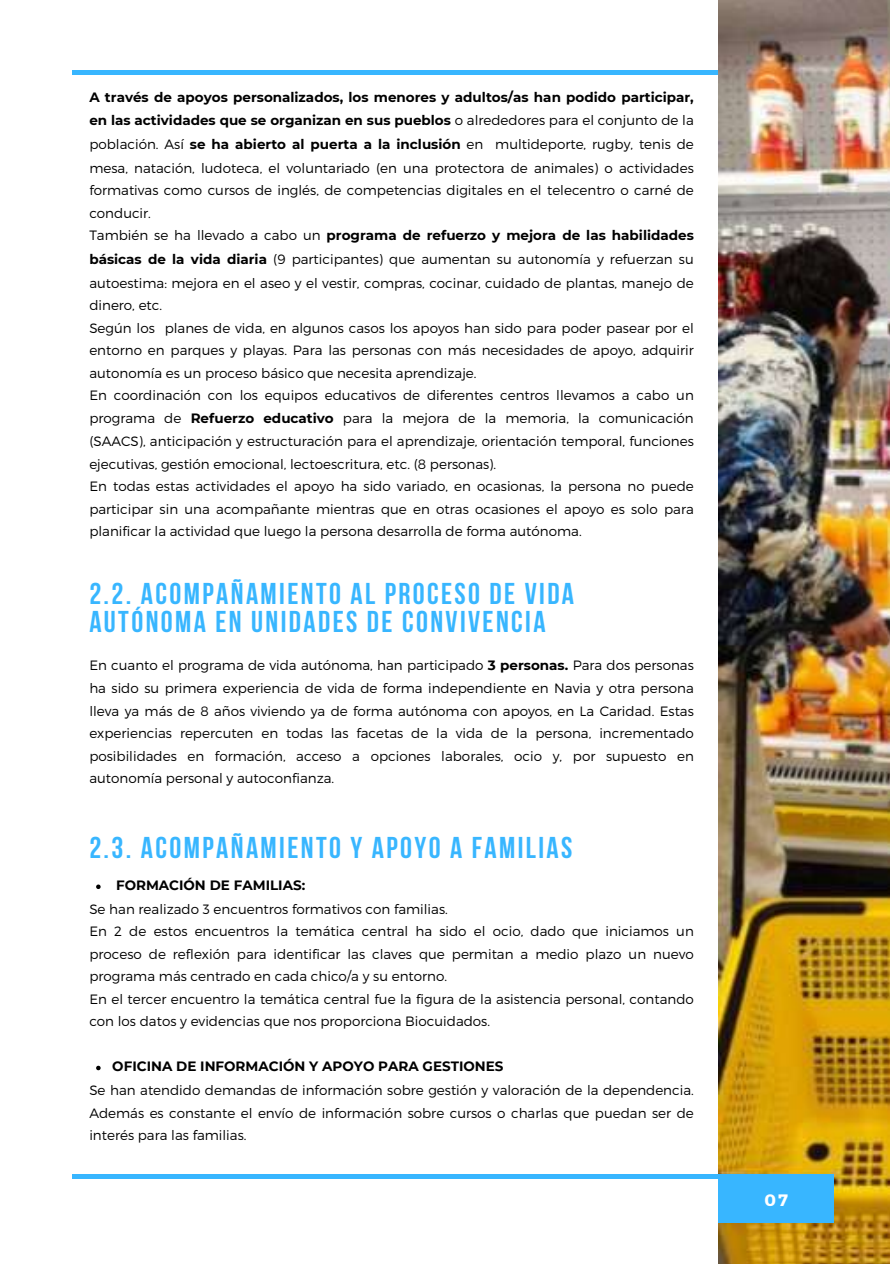
<style>
.page{position:relative;width:894px;height:1264px;background:#fff}
.page>*{position:absolute;margin:0;border:0;box-sizing:border-box;transform-origin:0 0}
.t1{font:700 30px/28.2px "Bebas Neue";letter-spacing:.08em;color:#38b6ff}
.t2{font:700 16.5px "Montserrat";color:#fff}
.t3{font:300 13.5px/22.8px "Montserrat";color:#000}
.t4{font:700 13.5px "Montserrat";color:#000}
.s1{font-weight:700}
</style>
<div class="page">
<hr style="left:72px;top:71px;width:747px;height:3px;background:#38b6ff">
<img style="left:718px;top:0;width:171px;height:1263px">
<div style="left:718px;top:1176px;width:115px;height:46px;background:#38b6ff"></div>
<hr style="left:72px;top:1174px;width:761px;height:3px;background:#38b6ff">
<svg style="left:96px;top:884px;width:5px;height:5px"></svg>
<svg style="left:96px;top:1065px;width:5px;height:5px"></svg>
<p class="t3" style="left:89px;top:85px;width:606px"><span class="s1">A través de apoyos personalizados, los menores y adultos/as han podido participar, en las actividades que se organizan en sus pueblos</span> o alrededores para el conjunto de la población. Así <span class="s1">se ha abierto al puerta a la inclusión</span> en multideporte, rugby, tenis de mesa, natación, ludoteca, el voluntariado (en una protectora de animales) o actividades formativas como cursos de inglés, de competencias digitales en el telecentro o carné de conducir.<br>También se ha llevado a cabo un <span class="s1">programa de refuerzo y mejora de las habilidades básicas de la vida diaria</span> (9 participantes) que aumentan su autonomía y refuerzan su autoestima: mejora en el aseo y el vestir, compras, cocinar, cuidado de plantas, manejo de dinero, etc.<br>Según los planes de vida, en algunos casos los apoyos han sido para poder pasear por el entorno en parques y playas. Para las personas con más necesidades de apoyo, adquirir autonomía es un proceso básico que necesita aprendizaje.<br>En coordinación con los equipos educativos de diferentes centros llevamos a cabo un programa de <span class="s1">Refuerzo educativo</span> para la mejora de la memoria, la comunicación (SAACS), anticipación y estructuración para el aprendizaje, orientación temporal, funciones ejecutivas, gestión emocional, lectoescritura, etc. (8 personas).<br>En todas estas actividades el apoyo ha sido variado, en ocasionas, la persona no puede participar sin una acompañante mientras que en otras ocasiones el apoyo es solo para planificar la actividad que luego la persona desarrolla de forma autónoma.</p>
<h1 class="t1" style="left:89px;top:582px;width:486px">2.2. ACOMPAÑAMIENTO AL PROCESO DE VIDA<br>AUTÓNOMA EN UNIDADES DE CONVIVENCIA</h1>
<p class="t3" style="left:89px;top:653px;width:605px;text-align:justify">En cuanto el programa de vida autónoma, han participado <span class="s1">3 personas.</span> Para dos personas ha sido su primera experiencia de vida de forma independiente en Navia y otra persona lleva ya más de 8 años viviendo ya de forma autónoma con apoyos, en La Caridad. Estas experiencias repercuten en todas las facetas de la vida de la persona, incrementado posibilidades en formación, acceso a opciones laborales, ocio y, por supuesto en autonomía personal y autoconfianza.</p>
<h1 class="t1" style="left:89px;top:836px;width:484px">2.3. ACOMPAÑAMIENTO Y APOYO A FAMILIAS</h1>
<p class="t4" style="left:116px;top:877px;width:191px">FORMACIÓN DE FAMILIAS:</p>
<p class="t3" style="left:89px;top:897px;width:606px">Se han realizado 3 encuentros formativos con familias.<br>En 2 de estos encuentros la temática central ha sido el ocio, dado que iniciamos un proceso de reflexión para identificar las claves que permitan a medio plazo un nuevo programa más centrado en cada chico/a y su entorno.<br>En el tercer encuentro la temática central fue la figura de la asistencia personal, contando con los datos y evidencias que nos proporciona Biocuidados.</p>
<p class="t4" style="left:112px;top:1058px;width:392px">OFICINA DE INFORMACIÓN Y APOYO PARA GESTIONES</p>
<p class="t3" style="left:89px;top:1078px;width:605px;text-align:justify">Se han atendido demandas de información sobre gestión y valoración de la dependencia.<br>Además es constante el envío de información sobre cursos o charlas que puedan ser de interés para las familias.</p>
<p class="t2" style="left:764px;top:1189px;width:25px">07</p>
</div>
